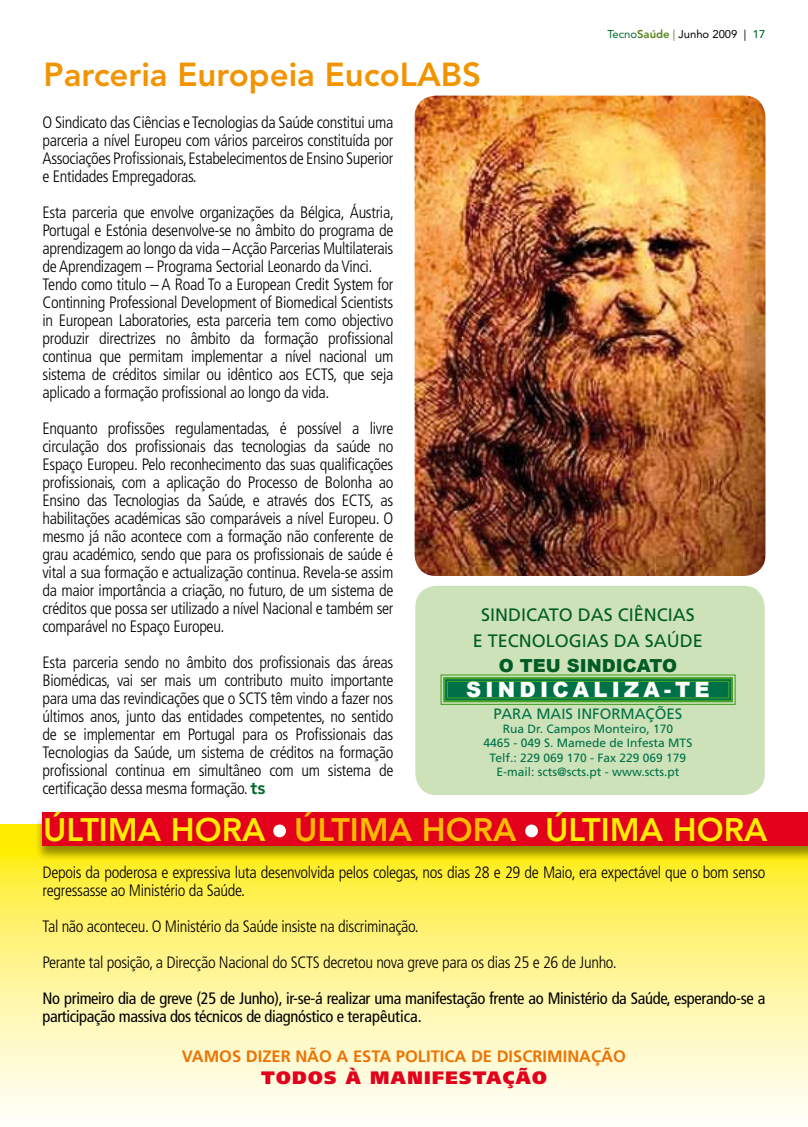
<style>
.page{position:relative;width:808px;height:1127px;background:#fff}
.page>*{position:absolute;margin:0;border:0;box-sizing:border-box;transform-origin:0 0}
.t1{font:800 33px "Avenir";color:#f29400}
.t2{font:800 32.4px "Avenir";color:#ffed00}
.t3{font:900 21px "Arial";letter-spacing:.2em;color:#fff}
.t4{font:18px/25.2px "Frutiger";color:#005c24;text-align:center}
.t5{font:900 18px "Frutiger";letter-spacing:.075em;color:#e2001a}
.t6{font:900 18px "Arial";color:#005c24}
.t7{font:300 condensed 16.5px/18px "Frutiger";letter-spacing:-.02em;color:#000;text-align:justify}
.t8{font:condensed 16.5px/18px "Frutiger";letter-spacing:-.02em;color:#000}
.t9{font:700 16.5px "Frutiger";color:#ec7405}
.t10{font:15px "Frutiger";color:#007147}
.t11{font:12px/14.4px "Frutiger";color:#007147;text-align:center}
.t12{font:11.25px "Avenir";color:#000}
.s1{color:#006a2b}
.s2{font-weight:800;color:#58831b}
.s3{color:#58831b}
.s4{font-weight:500;color:#006a2b}
.s5{font-family:"Avenir";font-weight:800;font-stretch:normal;font-size:18px;color:#006a2b}
.s6{color:#faba00}
</style>
<div class="page">
<div style="left:415px;top:586px;width:350px;height:209px;background:#cde2b9;border-radius:21px"></div>
<div style="left:0;top:824px;width:808px;height:303px;background:linear-gradient(to bottom,#ffec0a,#fff)"></div>
<img style="left:415px;top:96px;width:350px;height:480px">
<div style="left:34px;top:812px;width:774px;height:56px;background:#000;opacity:.43"></div>
<div style="left:43px;top:812px;width:765px;height:33px;background:#e2001a"></div>
<div style="left:525px;top:824px;width:13px;height:13px;background:#fff;border-radius:50%"></div>
<div style="left:273px;top:824px;width:13px;height:13px;background:#fff;border-radius:50%"></div>
<svg style="left:440px;top:674px;width:296px;height:31px;background:#308d57"></svg>
<div style="left:443px;top:677px;width:290px;height:25px;border:2px solid #45a12b"></div>
<div style="left:447px;top:681px;width:282px;height:17px;border:1px solid #45a12b"></div>
<h1 class="t1" style="left:44px;top:55px;width:439px">Parceria Europeia EucoLABS</h1>
<p class="t12" style="left:607px;top:27px;width:160px"><span class="s1">Tecno</span><span class="s2">Saúde</span> <span class="s3">|</span> Junho 2009 | <span class="s4">17</span></p>
<p class="t7" style="left:43px;top:113px;width:352px">O Sindicato das Ciências e Tecnologias da Saúde constitui uma parceria a nível Europeu com vários parceiros constituída por Associações Profissionais, Estabelecimentos de Ensino Superior e Entidades Empregadoras.</p>
<p class="t7" style="left:43px;top:203px;width:353px;text-align:left">Esta parceria que envolve organizações da Bélgica, Áustria, Portugal e Estónia desenvolve-se no âmbito do programa de aprendizagem ao longo da vida – Acção Parcerias Multilaterais de Aprendizagem – Programa Sectorial Leonardo da Vinci.<br>Tendo como titulo – A Road To a European Credit System for Continning Professional Development of Biomedical Scientists in European Laboratories, esta parceria tem como objectivo produzir directrizes no âmbito da formação profissional continua que permitam implementar a nível nacional um sistema de créditos similar ou idêntico aos ECTS, que seja aplicado a formação profissional ao longo da vida.</p>
<p class="t7" style="left:43px;top:419px;width:352px">Enquanto profissões regulamentadas, é possível a livre circulação dos profissionais das tecnologias da saúde no Espaço Europeu. Pelo reconhecimento das suas qualificações profissionais, com a aplicação do Processo de Bolonha ao Ensino das Tecnologias da Saúde, e através dos ECTS, as habilitações académicas são comparáveis a nível Europeu. O mesmo já não acontece com a formação não conferente de grau académico, sendo que para os profissionais de saúde é vital a sua formação e actualização continua. Revela-se assim da maior importância a criação, no futuro, de um sistema de créditos que possa ser utilizado a nível Nacional e também ser comparável no Espaço Europeu.</p>
<p class="t7" style="left:43px;top:653px;width:352px">Esta parceria sendo no âmbito dos profissionais das áreas Biomédicas, vai ser mais um contributo muito importante para uma das revindicações que o SCTS têm vindo a fazer nos últimos anos, junto das entidades competentes, no sentido de se implementar em Portugal para os Profissionais das Tecnologias da Saúde, um sistema de créditos na formação profissional continua em simultâneo com um sistema de certificação dessa mesma formação. <span class="s5">ts</span></p>
<p class="t4" style="left:473px;top:603px;width:232px">SINDICATO DAS CIÊNCIAS<br>E TECNOLOGIAS DA SAÚDE</p>
<p class="t6" style="left:499px;top:652px;width:180px">O TEU SINDICATO</p>
<p class="t3" style="left:466px;top:674px;width:245px">SINDICALIZA-TE</p>
<p class="t10" style="left:494px;top:704px;width:190px">PARA MAIS INFORMAÇÕES</p>
<p class="t11" style="left:483px;top:722px;width:210px">Rua Dr. Campos Monteiro, 170<br>4465 - 049 S. Mamede de Infesta MTS<br>Telf.: 229 069 170 - Fax 229 069 179<br>E-mail: scts@scts.pt - www.scts.pt</p>
<h2 class="t2" style="left:43px;top:811px;width:726px">ÚLTIMA HORA <span class="s6">ÚLTIMA HORA</span> ÚLTIMA HORA</h2>
<p class="t7" style="left:43px;top:864px;width:724px">Depois da poderosa e expressiva luta desenvolvida pelos colegas, nos dias 28 e 29 de Maio, era expectável que o bom senso regressasse ao Ministério da Saúde.</p>
<p class="t7" style="left:43px;top:909px;width:576px;line-height:36px">Tal não aconteceu. O Ministério da Saúde insiste na discriminação.<br>Perante tal posição, a Direcção Nacional do SCTS decretou nova greve para os dias 25 e 26 de Junho.</p>
<p class="t8" style="left:43px;top:990px;width:724px">No primeiro dia de greve (25 de Junho), ir-se-á realizar uma manifestação frente ao Ministério da Saúde, esperando-se a participação massiva dos técnicos de diagnóstico e terapêutica.</p>
<p class="t9" style="left:182px;top:1046px;width:445px">VAMOS DIZER NÃO A ESTA POLITICA DE DISCRIMINAÇÃO</p>
<p class="t5" style="left:261px;top:1066px;width:287px">TODOS À MANIFESTAÇÃO</p>
</div>
